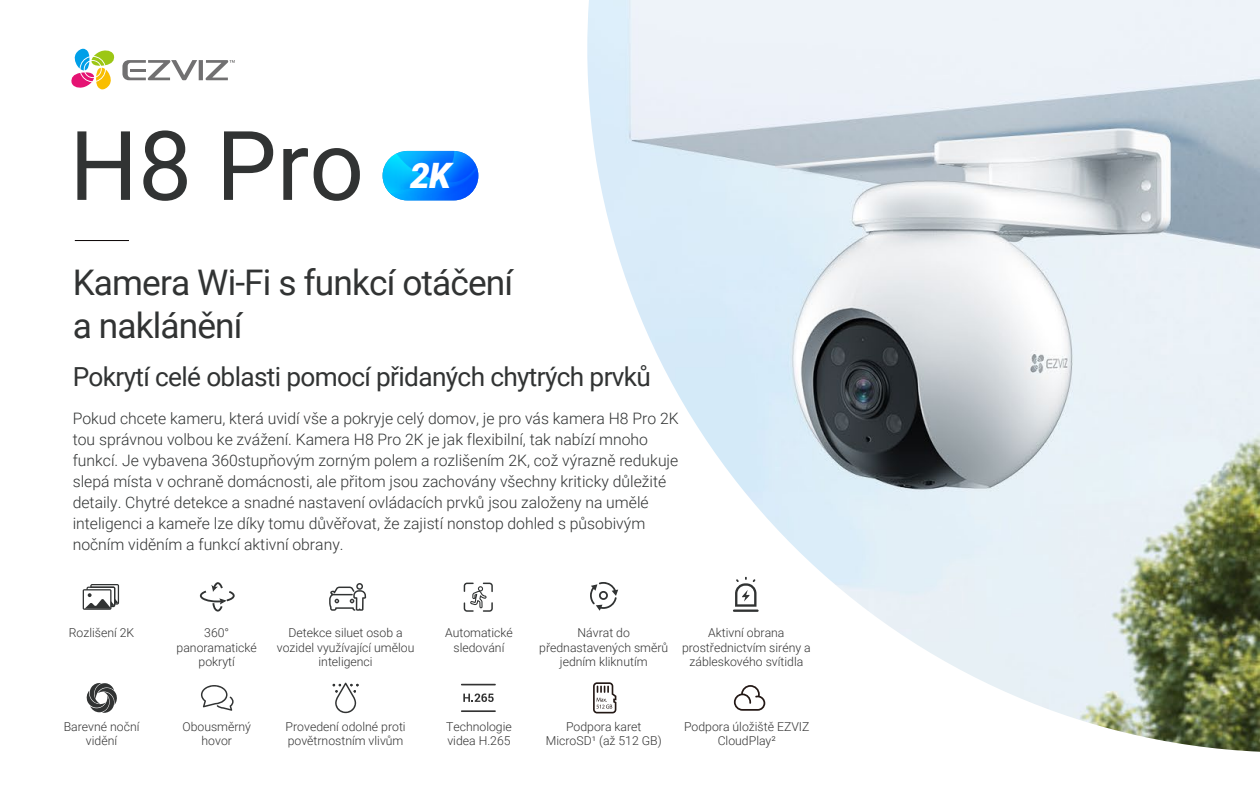
<style>
.page{position:relative;width:1260px;height:788px;background:#fff}
.page>*{position:absolute;margin:0;border:0;box-sizing:border-box;transform-origin:0 0}
.t1{font:96.25px "Roboto";color:#313333}
.t2{font:35.26px/42.4px "Roboto";letter-spacing:-.025em;color:#313333}
.t3{font:italic 900 35px "Roboto";color:#fff}
.t4{font:26.25px "Roboto";letter-spacing:-.025em;color:#313333}
.t5{font:300 15.75px/21px "Roboto";color:#313333}
.t6{font:300 12.25px/14.7px "Roboto";color:#333;text-align:center}
</style>
<div class="page">
<svg style="left:71px;top:49px;width:44px;height:40px"></svg>
<svg style="left:122px;top:60px;width:113px;height:20px"></svg>
<img style="left:587px;top:0;width:673px;height:751px">
<hr style="left:75px;top:240px;width:54px;height:1px;background:#070001">
<svg style="left:201px;top:685px;width:33px;height:25px"></svg>
<svg style="left:333px;top:682px;width:26px;height:31px"></svg>
<svg style="left:329px;top:583px;width:37px;height:27px"></svg>
<svg style="left:83px;top:584px;width:36px;height:25px"></svg>
<svg style="left:464px;top:582px;width:29px;height:29px"></svg>
<svg style="left:200px;top:582px;width:35px;height:29px"></svg>
<svg style="left:590px;top:582px;width:28px;height:28px"></svg>
<svg style="left:86px;top:683px;width:31px;height:29px"></svg>
<svg style="left:593px;top:682px;width:23px;height:31px"></svg>
<svg style="left:734px;top:685px;width:31px;height:25px"></svg>
<svg style="left:463px;top:693px;width:31px;height:9px"></svg>
<hr style="left:461px;top:683px;width:35px;height:2px;background:#333">
<hr style="left:461px;top:710px;width:35px;height:2px;background:#333">
<hr style="left:733px;top:609px;width:26px;height:2px;background:#313333">
<svg style="left:735px;top:576px;width:22px;height:30px"></svg>
<img style="left:383px;top:151px;width:95px;height:49px">
<h1 class="t1" style="left:69px;top:98px;width:296px">H8 Pro</h1>
<h3 class="t3" style="left:410px;top:151px;width:42px">2K</h3>
<h2 class="t2" style="left:73px;top:260px;width:442px">Kamera Wi-Fi s funkcí otáčení a naklánění</h2>
<h3 class="t4" style="left:73px;top:358px;width:580px">Pokrytí celé oblasti pomocí přidaných chytrých prvků</h3>
<p class="t5" style="left:73px;top:407px;width:607px">Pokud chcete kameru, která uvidí vše a pokryje celý domov, je pro vás kamera H8 Pro 2K tou správnou volbou ke zvážení. Kamera H8 Pro 2K je jak flexibilní, tak nabízí mnoho funkcí. Je vybavena 360stupňovým zorným polem a rozlišením 2K, což výrazně redukuje slepá místa v ochraně domácnosti, ale přitom jsou zachovány všechny kriticky důležité detaily. Chytré detekce a snadné nastavení ovládacích prvků jsou založeny na umělé inteligenci a kameře lze díky tomu důvěřovat, že zajistí nonstop dohled s působivým nočním viděním a funkcí aktivní obrany.</p>
<p class="t6" style="left:69px;top:624px;width:67px">Rozlišení 2K</p>
<p class="t6" style="left:177px;top:624px;width:82px">360° panoramatické pokrytí</p>
<p class="t6" style="left:277px;top:624px;width:139px">Detekce siluet osob a vozidel využívající umělou inteligenci</p>
<p class="t6" style="left:445px;top:624px;width:69px">Automatické sledování</p>
<p class="t6" style="left:539px;top:624px;width:131px">Návrat do přednastavených směrů jedním kliknutím</p>
<p class="t6" style="left:682px;top:624px;width:130px">Aktivní obrana prostřednictvím sirény a zábleskového svítidla</p>
<p class="t6" style="left:64px;top:718px;width:77px">Barevné noční vidění</p>
<p class="t6" style="left:182px;top:718px;width:70px">Obousměrný hovor</p>
<p class="t6" style="left:286px;top:718px;width:122px;text-align:left">Provedení odolné proti povětrnostním vlivům</p>
<p class="t6" style="left:446px;top:718px;width:67px;text-align:left">Technologie videa H.265</p>
<p class="t6" style="left:546px;top:718px;width:117px">Podpora karet<br>MicroSD¹ (až 512 GB)</p>
<p class="t6" style="left:684px;top:718px;width:127px">Podpora úložiště EZVIZ<br>CloudPlay²</p>
</div>
